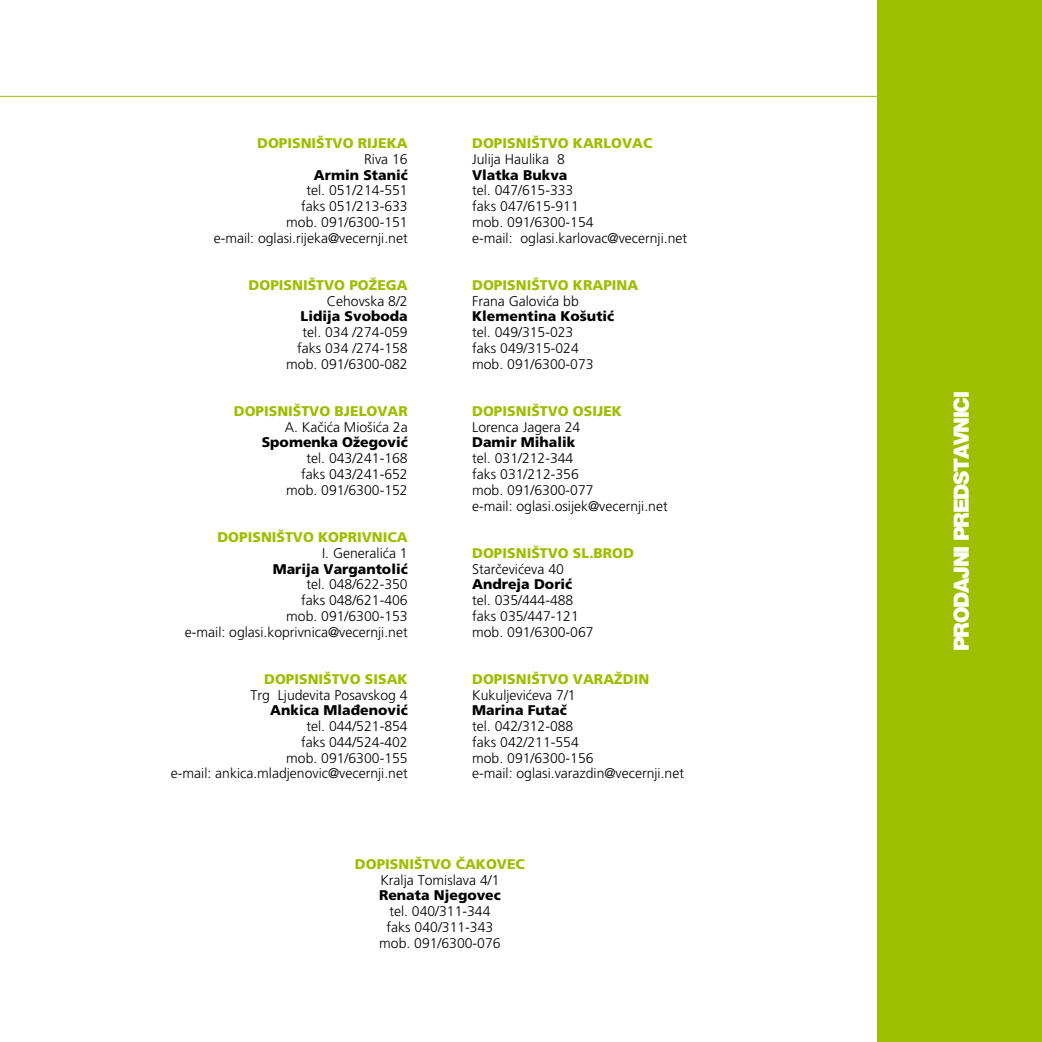
<style>
.page{position:relative;width:1042px;height:1042px;background:#fff}
.page>*{position:absolute;margin:0;border:0;box-sizing:border-box;transform-origin:0 0}
.t1{font:900 21px "VL Helvetica Neue";letter-spacing:-.06em;color:#fff}
.t2{font:300 14px/15.8px "VL Frutiger";color:#000;text-align:right}
.t3{font:900 14px "VL Frutiger";color:#9dbf00}
.t4{font:900 14px "VL Frutiger";color:#000}
</style>
<div class="page">
<div style="left:877px;top:0;width:165px;height:1042px;background:#9dbf00"></div>
<hr style="left:0;top:96px;width:908px;height:1px;background:#9dbf00">
<p class="t3" style="left:257px;top:135px;width:152px">DOPISNIŠTVO RIJEKA</p>
<p class="t2" style="left:364px;top:151px;width:45px">Riva 16</p>
<p class="t4" style="left:314px;top:166px;width:95px">Armin Stanić</p>
<p class="t2" style="left:214px;top:183px;width:195px">tel. 051/214-551<br>faks 051/213-633<br>mob. 091/6300-151<br>e-mail: oglasi.rijeka@vecernji.net</p>
<p class="t3" style="left:249px;top:277px;width:161px">DOPISNIŠTVO POŽEGA</p>
<p class="t2" style="left:327px;top:293px;width:82px">Cehovska 8/2</p>
<p class="t4" style="left:301px;top:308px;width:109px">Lidija Svoboda</p>
<p class="t2" style="left:286px;top:324px;width:123px">tel. 034 /274-059 faks 034 /274-158 mob. 091/6300-082</p>
<p class="t3" style="left:234px;top:403px;width:175px">DOPISNIŠTVO BJELOVAR</p>
<p class="t2" style="left:285px;top:419px;width:124px">A. Kačića Miošića 2a</p>
<p class="t4" style="left:262px;top:434px;width:147px">Spomenka Ožegović</p>
<p class="t2" style="left:286px;top:450px;width:123px">tel. 043/241-168 faks 043/241-652 mob. 091/6300-152</p>
<p class="t3" style="left:217px;top:529px;width:192px">DOPISNIŠTVO KOPRIVNICA</p>
<p class="t2" style="left:322px;top:545px;width:87px">I. Generalića 1</p>
<p class="t4" style="left:273px;top:560px;width:137px">Marija Vargantolić</p>
<p class="t2" style="left:185px;top:576px;width:224px">tel. 048/622-350<br>faks 048/621-406<br>mob. 091/6300-153<br>e-mail: oglasi.koprivnica@vecernji.net</p>
<p class="t3" style="left:264px;top:670px;width:145px">DOPISNIŠTVO SISAK</p>
<p class="t2" style="left:250px;top:687px;width:159px">Trg Ljudevita Posavskog 4</p>
<p class="t4" style="left:270px;top:702px;width:139px">Ankica Mlađenović</p>
<p class="t2" style="left:171px;top:718px;width:238px">tel. 044/521-854<br>faks 044/524-402<br>mob. 091/6300-155<br>e-mail: ankica.mladjenovic@vecernji.net</p>
<p class="t3" style="left:472px;top:135px;width:182px">DOPISNIŠTVO KARLOVAC</p>
<p class="t2" style="left:472px;top:151px;width:94px">Julija Haulika 8</p>
<p class="t4" style="left:472px;top:166px;width:97px">Vlatka Bukva</p>
<p class="t2" style="left:472px;top:183px;width:216px;text-align:left">tel. 047/615-333<br>faks 047/615-911<br>mob. 091/6300-154<br>e-mail: oglasi.karlovac@vecernji.net</p>
<p class="t3" style="left:472px;top:277px;width:168px">DOPISNIŠTVO KRAPINA</p>
<p class="t2" style="left:472px;top:293px;width:108px">Frana Galovića bb</p>
<p class="t4" style="left:472px;top:308px;width:143px">Klementina Košutić</p>
<p class="t2" style="left:472px;top:324px;width:123px;text-align:left">tel. 049/315-023 faks 049/315-024 mob. 091/6300-073</p>
<p class="t3" style="left:472px;top:403px;width:151px">DOPISNIŠTVO OSIJEK</p>
<p class="t2" style="left:472px;top:419px;width:110px">Lorenca Jagera 24</p>
<p class="t4" style="left:472px;top:434px;width:105px">Damir Mihalik</p>
<p class="t2" style="left:472px;top:450px;width:197px;text-align:left">tel. 031/212-344<br>faks 031/212-356<br>mob. 091/6300-077<br>e-mail: oglasi.osijek@vecernji.net</p>
<p class="t3" style="left:472px;top:544px;width:163px">DOPISNIŠTVO SL.BROD</p>
<p class="t2" style="left:472px;top:561px;width:93px">Starčevićeva 40</p>
<p class="t4" style="left:472px;top:576px;width:102px">Andreja Dorić</p>
<p class="t2" style="left:472px;top:592px;width:123px;text-align:left">tel. 035/444-488 faks 035/447-121 mob. 091/6300-067</p>
<p class="t3" style="left:472px;top:670px;width:179px">DOPISNIŠTVO VARAŽDIN</p>
<p class="t2" style="left:472px;top:687px;width:105px">Kukuljevićeva 7/1</p>
<p class="t4" style="left:472px;top:702px;width:96px">Marina Futač</p>
<p class="t2" style="left:472px;top:718px;width:213px;text-align:left">tel. 042/312-088<br>faks 042/211-554<br>mob. 091/6300-156<br>e-mail: oglasi.varazdin@vecernji.net</p>
<p class="t3" style="left:355px;top:855px;width:171px">DOPISNIŠTVO ČAKOVEC</p>
<p class="t2" style="left:380px;top:872px;width:120px">Kralja Tomislava 4/1</p>
<p class="t4" style="left:379px;top:887px;width:123px">Renata Njegovec</p>
<p class="t2" style="left:379px;top:903px;width:123px;text-align:center">tel. 040/311-344 faks 040/311-343 mob. 091/6300-076</p>
<h1 class="t1" style="left:948px;top:651px;width:262px;rotate:-90deg">PRODAJNI PREDSTAVNICI</h1>
</div>
